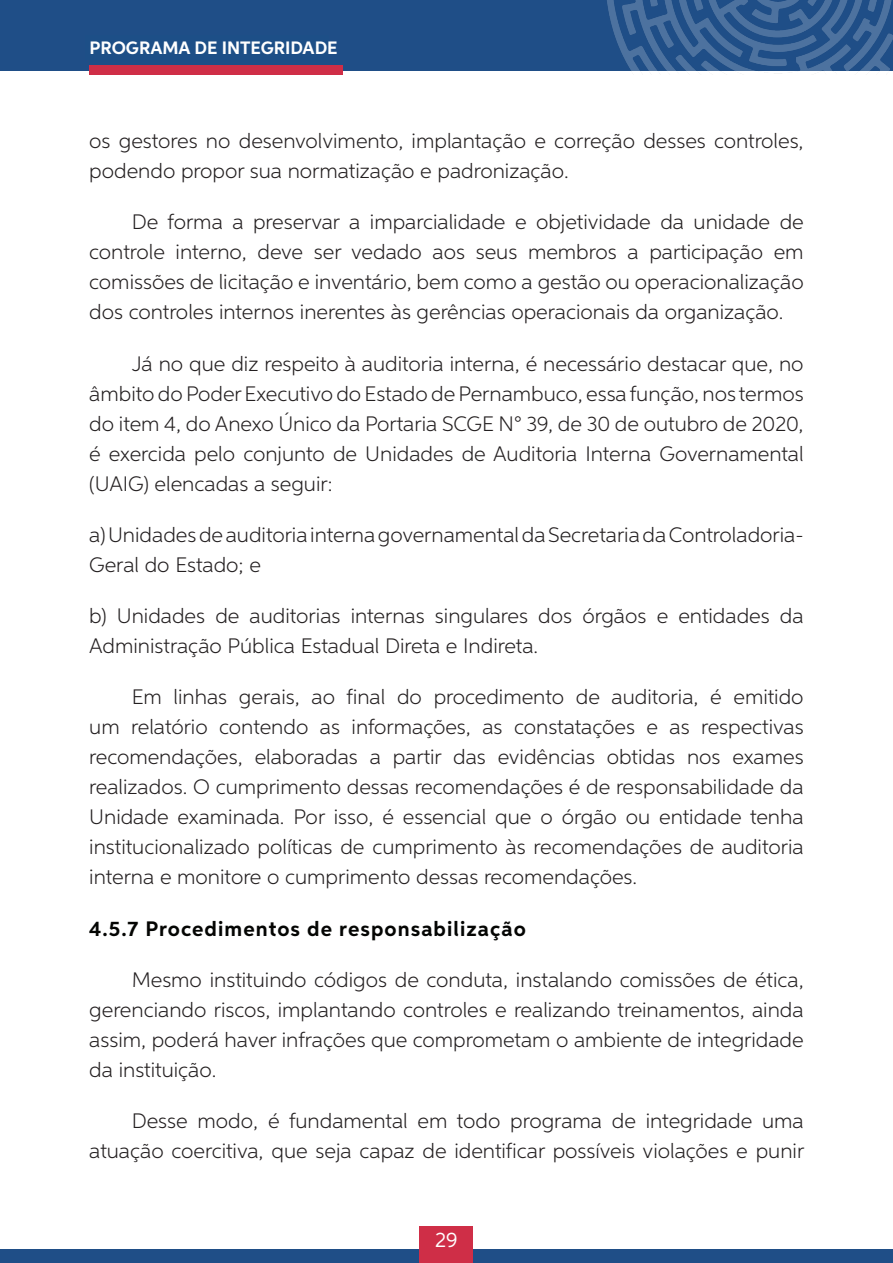
<style>
.page{position:relative;width:893px;height:1263px;background:#fff}
.page>*{position:absolute;margin:0;border:0;box-sizing:border-box;transform-origin:0 0}
.nota_de_rodapé_neutr{font:300 21px/30px "Neutro";color:#231f20;text-align:justify}
.nota_de_rodapé_neutr-2{font:700 21px "Neutro";letter-spacing:.05em;color:#040503}
.t1{font:21px "Neutro";color:#fff}
.nota_de_rodapé_neutr-3{font:700 18px "Neutro";color:#fff}
.t2{font:18px "Heavitas";color:#fff}
</style>
<div class="page">
<div style="left:0;top:0;width:893px;height:71px;background:#1f4e87"></div>
<img style="left:607px;top:0;width:286px;height:74px">
<div style="left:0;top:1249px;width:893px;height:14px;background:#1f4e87"></div>
<div style="left:419px;top:1226px;width:54px;height:37px;background:#cf2e47"></div>
<div style="left:89px;top:65px;width:254px;height:10px;background:#cf2e47"></div>
<p class="nota_de_rodapé_neutr-3" style="left:90px;top:37px;width:250px">PROGRAMA DE INTEGRIDADE</p>
<p class="t2" style="left:89px;top:39px;width:238px">PLANO DE INTEGRIDADE</p>
<p class="nota_de_rodapé_neutr" style="left:89px;top:125px;width:716px">os gestores no desenvolvimento, implantação e correção desses controles, podendo propor sua normatização e padronização.</p>
<p class="nota_de_rodapé_neutr" style="left:89px;top:207px;width:716px;text-indent:43px">De forma a preservar a imparcialidade e objetividade da unidade de controle interno, deve ser vedado aos seus membros a participação em comissões de licitação e inventário, bem como a gestão ou operacionalização dos controles internos inerentes às gerências operacionais da organização.</p>
<p class="nota_de_rodapé_neutr" style="left:89px;top:348px;width:716px;text-indent:43px">Já no que diz respeito à auditoria interna, é necessário destacar que, no âmbito do Poder Executivo do Estado de Pernambuco, essa função, nos termos do item 4, do Anexo Único da Portaria SCGE N° 39, de 30 de outubro de 2020, é exercida pelo conjunto de Unidades de Auditoria Interna Governamental (UAIG) elencadas a seguir:</p>
<p class="nota_de_rodapé_neutr" style="left:89px;top:519px;width:716px">a) Unidades de auditoria interna governamental da Secretaria da Controladoria-<br>Geral do Estado; e</p>
<p class="nota_de_rodapé_neutr" style="left:89px;top:600px;width:716px">b) Unidades de auditorias internas singulares dos órgãos e entidades da<br>Administração Pública Estadual Direta e Indireta.</p>
<p class="nota_de_rodapé_neutr" style="left:89px;top:682px;width:716px;text-indent:43px">Em linhas gerais, ao final do procedimento de auditoria, é emitido um relatório contendo as informações, as constatações e as respectivas recomendações, elaboradas a partir das evidências obtidas nos exames realizados. O cumprimento dessas recomendações é de responsabilidade da Unidade examinada. Por isso, é essencial que o órgão ou entidade tenha institucionalizado políticas de cumprimento às recomendações de auditoria interna e monitore o cumprimento dessas recomendações.</p>
<p class="nota_de_rodapé_neutr-2" style="left:89px;top:915px;width:438px">4.5.7 Procedimentos de responsabilização</p>
<p class="nota_de_rodapé_neutr" style="left:89px;top:964px;width:716px;text-indent:43px">Mesmo instituindo códigos de conduta, instalando comissões de ética, gerenciando riscos, implantando controles e realizando treinamentos, ainda assim, poderá haver infrações que comprometam o ambiente de integridade da instituição.</p>
<p class="nota_de_rodapé_neutr" style="left:89px;top:1105px;width:716px;text-align:right">Desse modo, é fundamental em todo programa de integridade uma atuação coercitiva, que seja capaz de identificar possíveis violações e punir</p>
<p class="t1" style="left:435px;top:1227px;width:24px">29</p>
</div>
